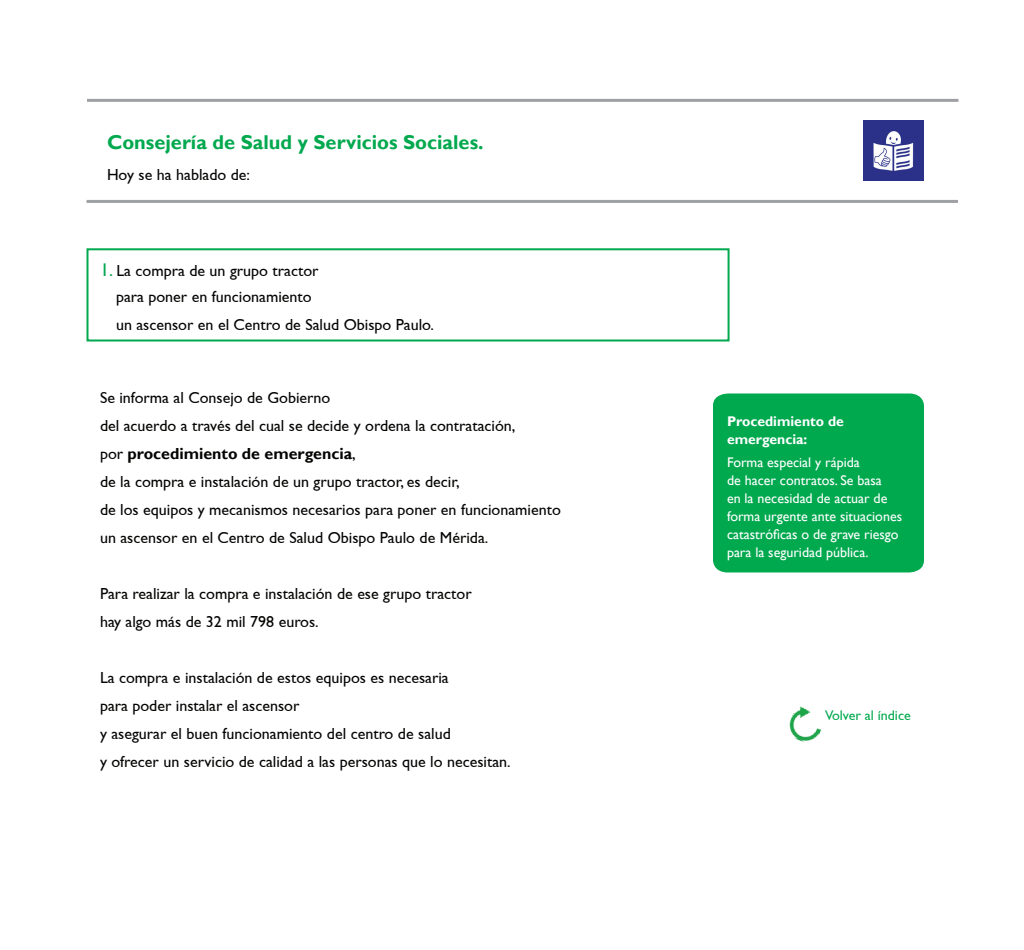
<style>
.page{position:relative;width:1024px;height:950px;background:#fff}
.page>*{position:absolute;margin:0;border:0;box-sizing:border-box;transform-origin:0 0}
.t1{font:700 20px "Gill Sans";color:#00a84e}
.t2{font:16px/28px "Gill Sans";color:#040503}
.t3{font:14px/18px "Gill Sans";color:#fff}
.t4{font:700 14px/18px "Gill Sans";color:#fff}
.t5{font:14px "Gill Sans";color:#00a84e}
.s1{font-size:18.4px;color:#00a84e}
.s2{font-weight:700}
</style>
<div class="page">
<hr style="left:87px;top:99px;width:871px;height:3px;background:#9fa0a3">
<hr style="left:86px;top:200px;width:872px;height:3px;background:#9fa0a3">
<div style="left:86px;top:248px;width:644px;height:94px;border:2px solid #00a84e"></div>
<img style="left:863px;top:121px;width:61px;height:60px">
<img style="left:788px;top:706px;width:33px;height:36px">
<div style="left:713px;top:394px;width:211px;height:178px;background:#00a84e"></div>
<p class="t1" style="left:107px;top:130px;width:378px">Consejería de Salud y Servicios Sociales.</p>
<p class="t2" style="left:107px;top:161px;width:145px">Hoy se ha hablado de:</p>
<p class="t2" style="left:100px;top:257px;width:220px;line-height:26px;text-align:center"><span class="s1">1.</span> La compra de un grupo tractor para poner en funcionamiento</p>
<p class="t2" style="left:116px;top:310px;width:320px">un ascensor en el Centro de Salud Obispo Paulo.</p>
<p class="t2" style="left:100px;top:383px;width:462px">Se informa al Consejo de Gobierno<br>del acuerdo a través del cual se decide y ordena la contratación,<br>por <span class="s2">procedimiento de emergencia</span>,<br>de la compra e instalación de un grupo tractor, es decir,<br>de los equipos y mecanismos necesarios para poner en funcionamiento un ascensor en el Centro de Salud Obispo Paulo de Mérida.</p>
<p class="t2" style="left:100px;top:579px;width:373px">Para realizar la compra e instalación de ese grupo tractor hay algo más de 32 mil 798 euros.</p>
<p class="t2" style="left:100px;top:663px;width:412px">La compra e instalación de estos equipos es necesaria<br>para poder instalar el ascensor<br>y asegurar el buen funcionamiento del centro de salud<br>y ofrecer un servicio de calidad a las personas que lo necesitan.</p>
<p class="t4" style="left:727px;top:412px;width:118px">Procedimiento de emergencia:</p>
<p class="t3" style="left:727px;top:453px;width:177px">Forma especial y rápida<br>de hacer contratos. Se basa<br>en la necesidad de actuar de forma urgente ante situaciones catastróficas o de grave riesgo para la seguridad pública.</p>
<p class="t5" style="left:825px;top:707px;width:87px">Volver al índice</p>
</div>
